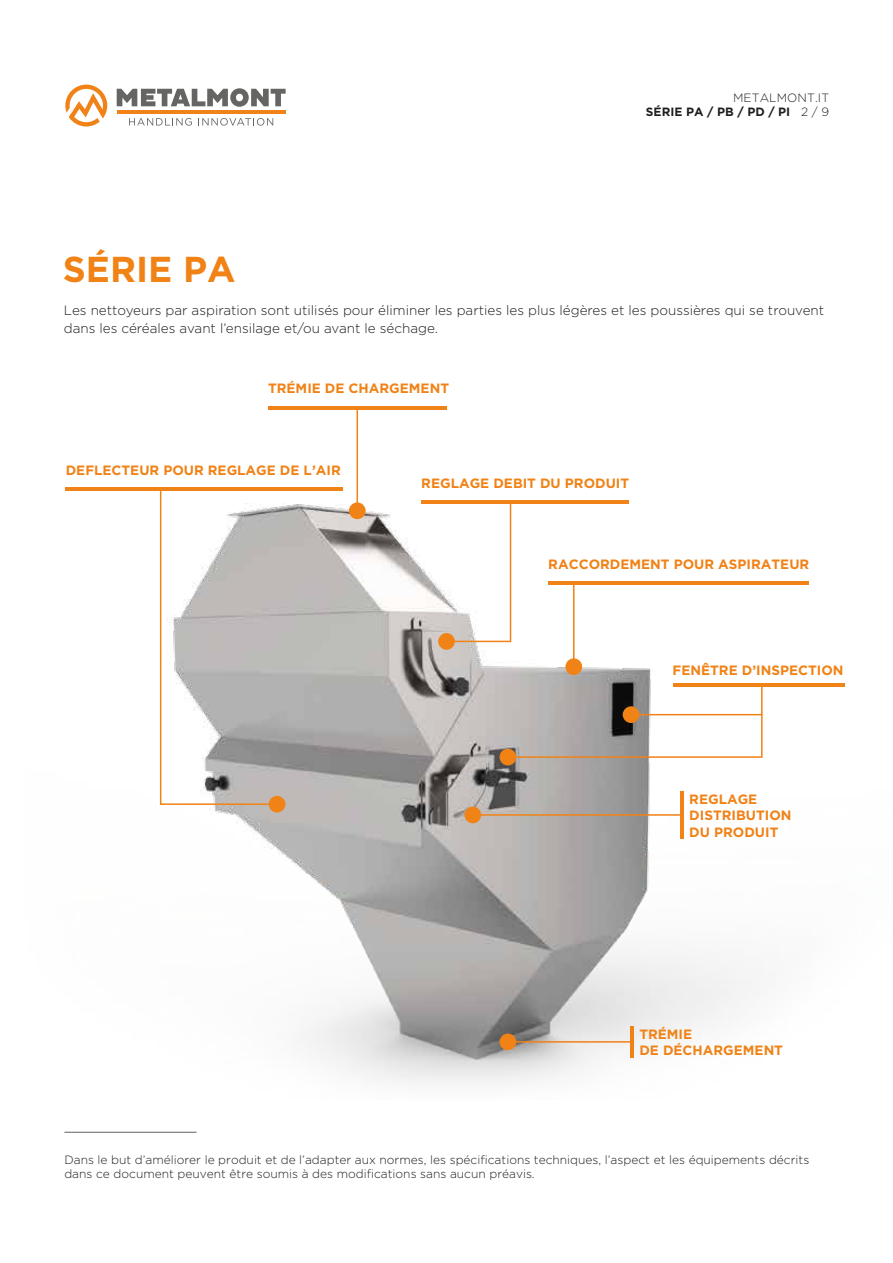
<style>
.page{position:relative;width:893px;height:1263px;background:#fff}
.page>*{position:absolute;margin:0;border:0;box-sizing:border-box;transform-origin:0 0}
.t1{font:700 36px "Gotham";color:#f08216}
.t2{font:700 13.5px/16.2px "Gotham";color:#f08216}
.t3{font:300 13.5px/18px "Gotham";color:#1d1d1b}
.t4{font:300 12px/14.4px "Gotham";color:#1e1f1d}
.t5{font:700 12px/14.4px "Gotham";color:#1e1f1d;text-align:right}
.s1{font-weight:300}
</style>
<div class="page">
<hr style="left:64px;top:1132px;width:133px;height:1px;background:#5f5f5e">
<svg style="left:117px;top:88px;width:169px;height:19px"></svg>
<hr style="left:117px;top:110px;width:169px;height:4px;background:#f08217">
<svg style="left:65px;top:85px;width:42px;height:42px"></svg>
<svg style="left:129px;top:118px;width:63px;height:8px"></svg>
<svg style="left:202px;top:118px;width:71px;height:8px"></svg>
<img style="left:65px;top:460px;width:780px;height:625px">
<hr style="left:357px;top:410px;width:1px;height:101px;background:#f08216">
<div style="left:349px;top:502px;width:17px;height:17px;background:#f08216;border-radius:50%"></div>
<hr style="left:268px;top:407px;width:178px;height:3px;background:#f08216">
<hr style="left:573px;top:585px;width:1px;height:82px;background:#f08216">
<div style="left:565px;top:658px;width:17px;height:17px;background:#f08216;border-radius:50%"></div>
<hr style="left:548px;top:582px;width:260px;height:3px;background:#f08216">
<svg style="left:445px;top:504px;width:67px;height:139px"></svg>
<div style="left:438px;top:633px;width:17px;height:17px;background:#f08216;border-radius:50%"></div>
<hr style="left:421px;top:501px;width:208px;height:3px;background:#f08216">
<hr style="left:473px;top:814px;width:209px;height:2px;background:#f08216">
<div style="left:464px;top:807px;width:17px;height:16px;background:#f08216;border-radius:50%"></div>
<hr style="left:680px;top:791px;width:3px;height:47px;background:#f08216">
<hr style="left:508px;top:1041px;width:124px;height:2px;background:#f08216">
<div style="left:500px;top:1033px;width:16px;height:17px;background:#f08216;border-radius:50%"></div>
<hr style="left:630px;top:1026px;width:3px;height:32px;background:#f08216">
<hr style="left:673px;top:683px;width:171px;height:3px;background:#f08216">
<svg style="left:506px;top:685px;width:257px;height:74px"></svg>
<div style="left:500px;top:749px;width:16px;height:16px;background:#f08216;border-radius:50%"></div>
<svg style="left:159px;top:491px;width:120px;height:315px"></svg>
<div style="left:269px;top:796px;width:16px;height:16px;background:#f08216;border-radius:50%"></div>
<hr style="left:66px;top:488px;width:277px;height:3px;background:#f08216">
<h1 class="t1" style="left:63px;top:245px;width:174px">SÉRIE PA</h1>
<p class="t5" style="left:646px;top:90px;width:185px"><span class="s1">METALMONT.IT<br></span>SÉRIE PA / PB / PD / PI <span class="s1">2 / 9</span></p>
<p class="t3" style="left:64px;top:301px;width:762px">Les nettoyeurs par aspiration sont utilisés pour éliminer les parties les plus légères et les poussières qui se trouvent dans les céréales avant l’ensilage et/ou avant le séchage.</p>
<p class="t2" style="left:268px;top:380px;width:183px">TRÉMIE DE CHARGEMENT</p>
<p class="t2" style="left:66px;top:462px;width:277px">DEFLECTEUR POUR REGLAGE DE L’AIR</p>
<p class="t2" style="left:421px;top:475px;width:209px">REGLAGE DEBIT DU PRODUIT</p>
<p class="t2" style="left:548px;top:556px;width:262px">RACCORDEMENT POUR ASPIRATEUR</p>
<p class="t2" style="left:673px;top:662px;width:172px">FENÊTRE D’INSPECTION</p>
<p class="t2" style="left:689px;top:791px;width:104px">REGLAGE<br>DISTRIBUTION<br>DU PRODUIT</p>
<p class="t2" style="left:639px;top:1026px;width:145px">TRÉMIE<br>DE DÉCHARGEMENT</p>
<p class="t4" style="left:64px;top:1152px;width:746px">Dans le but d’améliorer le produit et de l’adapter aux normes, les spécifications techniques, l’aspect et les équipements décrits dans ce document peuvent être soumis à des modifications sans aucun préavis.</p>
</div>
